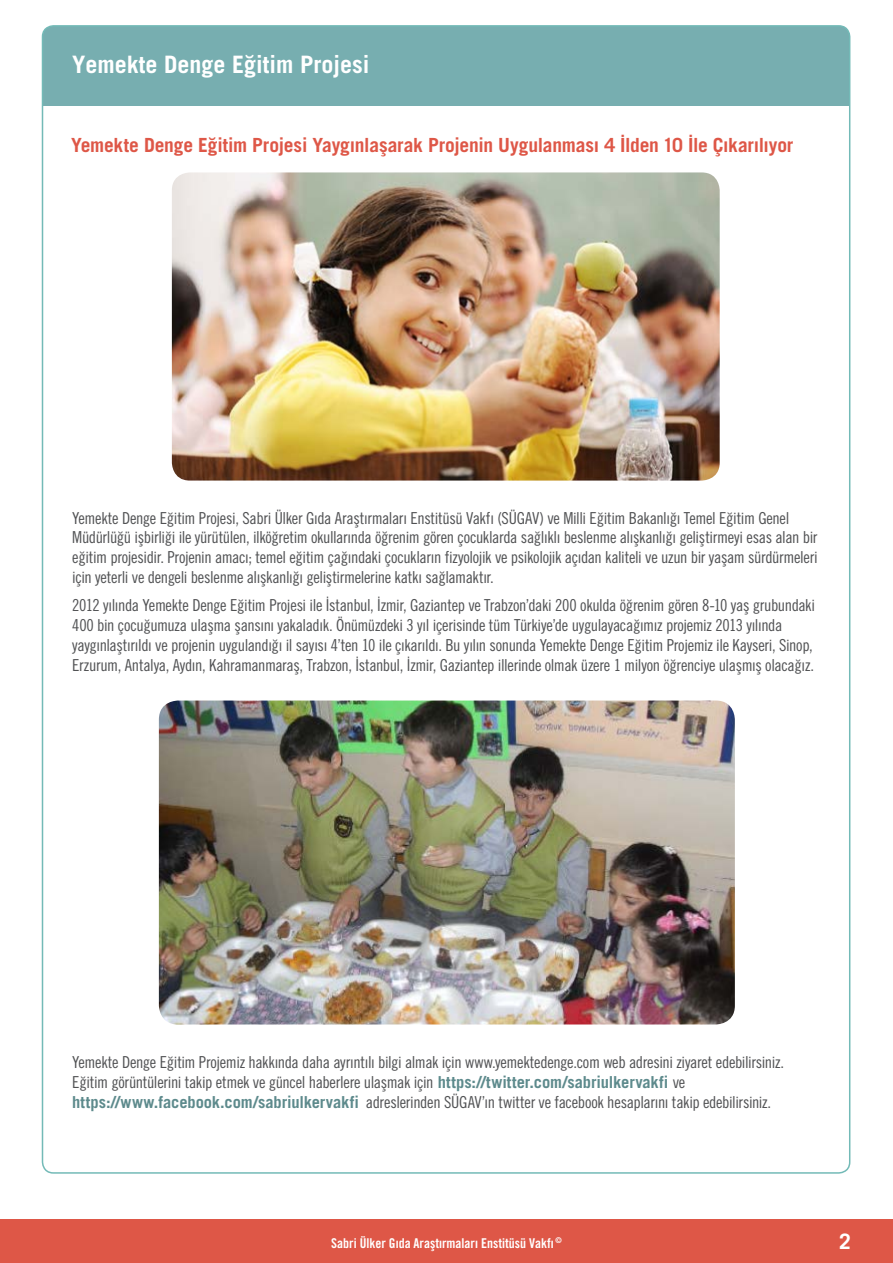
<style>
.page{position:relative;width:893px;height:1263px;background:#fff}
.page>*{position:absolute;margin:0;border:0;box-sizing:border-box;transform-origin:0 0}
.t1{font:700 24px "Trade Gothic";color:#fff}
.t2{font:700 21.3px "Trade Gothic";color:#fff}
.t3{font:700 19.5px "Trade Gothic";letter-spacing:-.01em;color:#de5747}
.t4{font:16.5px/19.8px "Trade Gothic Condensed";letter-spacing:-.02em;color:#515254}
.t5{font:700 condensed 13.5px "Trade Gothic";color:#fff}
.s1{font-family:"Trade Gothic";font-weight:700;color:#5d8a8c}
</style>
<div class="page">
<div style="left:0;top:1219px;width:893px;height:44px;background:#de5747"></div>
<div style="left:42px;top:26px;width:808px;height:79px;background:#77aeb0"></div>
<img style="left:172px;top:172px;width:548px;height:309px">
<img style="left:159px;top:700px;width:576px;height:324px">
<h1 class="t1" style="left:72px;top:50px;width:299px">Yemekte Denge Eğitim Projesi</h1>
<p class="t3" style="left:71px;top:133px;width:724px">Yemekte Denge Eğitim Projesi Yaygınlaşarak Projenin Uygulanması 4 İlden 10 İle Çıkarılıyor</p>
<p class="t4" style="left:72px;top:508px;width:747px">Yemekte Denge Eğitim Projesi, Sabri Ülker Gıda Araştırmaları Enstitüsü Vakfı (SÜGAV) ve Milli Eğitim Bakanlığı Temel Eğitim Genel Müdürlüğü işbirliği ile yürütülen, ilköğretim okullarında öğrenim gören çocuklarda sağlıklı beslenme alışkanlığı geliştirmeyi esas alan bir eğitim projesidir. Projenin amacı; temel eğitim çağındaki çocukların fizyolojik ve psikolojik açıdan kaliteli ve uzun bir yaşam sürdürmeleri için yeterli ve dengeli beslenme alışkanlığı geliştirmelerine katkı sağlamaktır.</p>
<p class="t4" style="left:72px;top:595px;width:744px">2012 yılında Yemekte Denge Eğitim Projesi ile İstanbul, İzmir, Gaziantep ve Trabzon’daki 200 okulda öğrenim gören 8-10 yaş grubundaki 400 bin çocuğumuza ulaşma şansını yakaladık. Önümüzdeki 3 yıl içerisinde tüm Türkiye’de uygulayacağımız projemiz 2013 yılında yaygınlaştırıldı ve projenin uygulandığı il sayısı 4’ten 10 ile çıkarıldı. Bu yılın sonunda Yemekte Denge Eğitim Projemiz ile Kayseri, Sinop, Erzurum, Antalya, Aydın, Kahramanmaraş, Trabzon, İstanbul, İzmir, Gaziantep illerinde olmak üzere 1 milyon öğrenciye ulaşmış olacağız.</p>
<p class="t4" style="left:72px;top:1052px;width:713px">Yemekte Denge Eğitim Projemiz hakkında daha ayrıntılı bilgi almak için www.yemektedenge.com web adresini ziyaret edebilirsiniz.<br>Eğitim görüntülerini takip etmek ve güncel haberlere ulaşmak için <span class="s1">https://twitter.com/sabriulkervakfi</span> ve <span class="s1">https://www.facebook.com/sabriulkervakfi</span> adreslerinden SÜGAV’ın twitter ve facebook hesaplarını takip edebilirsiniz.</p>
<p class="t5" style="left:331px;top:1234px;width:232px">Sabri Ülker Gıda Araştırmaları Enstitüsü Vakfı <sup>©</sup></p>
<p class="t2" style="left:839px;top:1228px;width:13px">2</p>
</div>
